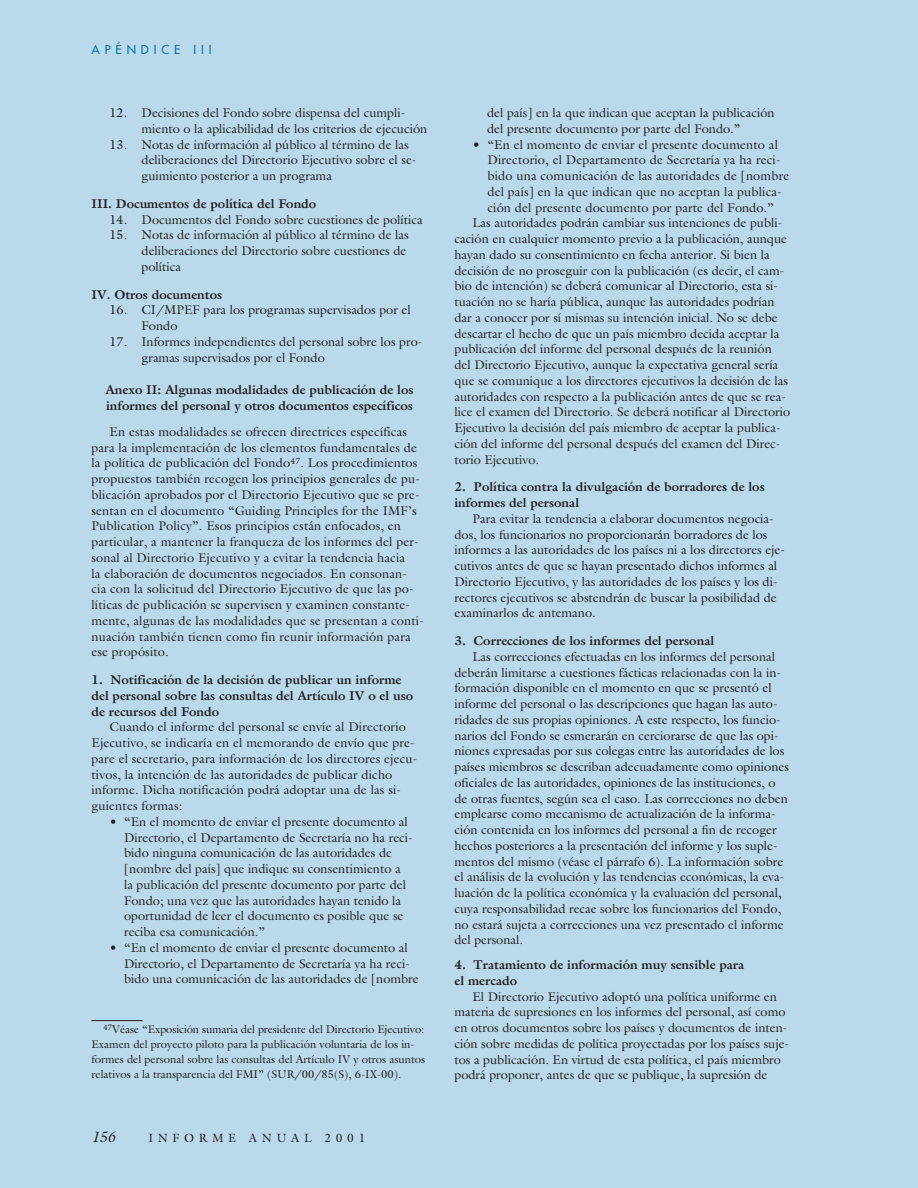
<style>
.page{position:relative;width:918px;height:1188px;background:#bad9eb}
.page>*{position:absolute;margin:0;border:0;box-sizing:border-box;transform-origin:0 0}
.t1{font:italic 15px "Galliard";color:#231f20}
.t2{font:12.75px/15.8px "Galliard";color:#231f20}
.t3{font:700 12.75px/15.8px "Galliard";color:#231f20}
.t4{font:12px "Galliard";letter-spacing:.39em;color:#231f20}
.t5{font:12px "Futura";letter-spacing:.405em;color:#0078aa}
.t6{font:11.25px/15px "Galliard";color:#231f20}
</style>
<div class="page">
<hr style="left:92px;top:1020px;width:50px;height:1px;background:#231f20">
<p class="t5" style="left:92px;top:43px;width:122px">APÉNDICE III</p>
<p class="t2" style="left:142px;top:106px;width:287px;text-indent:-32px">12. Decisiones del Fondo sobre dispensa del cumpli&shy;miento o la aplicabilidad de los criterios de ejecución</p>
<p class="t2" style="left:142px;top:138px;width:277px;text-indent:-32px">13. Notas de información al público al término de las deliberaciones del Directorio Ejecutivo sobre el se&shy;guimiento posterior a un programa</p>
<p class="t3" style="left:91px;top:197px;width:226px">III. Documentos de política del Fondo</p>
<p class="t2" style="left:110px;top:213px;width:315px">14. Documentos del Fondo sobre cuestiones de política</p>
<p class="t2" style="left:142px;top:229px;width:269px;text-indent:-32px">15. Notas de información al público al término de las deliberaciones del Directorio sobre cuestiones de política</p>
<p class="t3" style="left:91px;top:288px;width:132px">IV. Otros documentos</p>
<p class="t2" style="left:142px;top:304px;width:271px;text-indent:-32px">16. CI/MPEF para los programas supervisados por el<br>Fondo</p>
<p class="t2" style="left:142px;top:335px;width:282px;text-indent:-32px">17. Informes independientes del personal sobre los pro&shy;gramas supervisados por el Fondo</p>
<p class="t3" style="left:106px;top:383px;width:309px">Anexo II: Algunas modalidades de publicación de los informes del personal y otros documentos específicos</p>
<p class="t2" style="left:91px;top:425px;width:334px;text-indent:18px">En estas modalidades se ofrecen directrices específicas para la implementación de los elementos fundamentales de la política de publicación del Fondo<sup>47</sup>. Los procedimientos propuestos también recogen los principios generales de pu&shy;blicación aprobados por el Directorio Ejecutivo que se pre&shy;sentan en el documento “Guiding Principles for the IMF’s Publication Policy”. Esos principios están enfocados, en particular, a mantener la franqueza de los informes del per&shy;sonal al Directorio Ejecutivo y a evitar la tendencia hacia<br>la elaboración de documentos negociados. En consonan&shy;cia con la solicitud del Directorio Ejecutivo de que las po&shy;líticas de publicación se supervisen y examinen constante&shy;mente, algunas de las modalidades que se presentan a conti&shy;nuación también tienen como fin reunir información para ese propósito.</p>
<p class="t3" style="left:92px;top:673px;width:323px">1. Notificación de la decisión de publicar un informe del personal sobre las consultas del Artículo IV o el uso de recursos del Fondo</p>
<p class="t2" style="left:92px;top:721px;width:327px;text-indent:18px">Cuando el informe del personal se envíe al Directorio Ejecutivo, se indicaría en el memorando de envío que pre&shy;pare el secretario, para información de los directores ejecu&shy;tivos, la intención de las autoridades de publicar dicho informe. Dicha notificación podrá adoptar una de las si&shy;guientes formas:</p>
<p class="t2" style="left:124px;top:815px;width:290px;text-indent:-15px">• “En el momento de enviar el presente documento al Directorio, el Departamento de Secretaría no ha reci&shy;bido ninguna comunicación de las autoridades de [nombre del país] que indique su consentimiento a la publicación del presente documento por parte del Fondo; una vez que las autoridades hayan tenido la oportunidad de leer el documento es posible que se reciba esa comunicación.”</p>
<p class="t2" style="left:124px;top:941px;width:296px;text-indent:-15px">• “En el momento de enviar el presente documento al<br>Directorio, el Departamento de Secretaría ya ha reci&shy;bido una comunicación de las autoridades de [nombre</p>
<p class="t6" style="left:92px;top:1023px;width:335px;text-indent:12px"><sup>47</sup>Véase “Exposición sumaria del presidente del Directorio Ejecutivo:<br>Examen del proyecto piloto para la publicación voluntaria de los in&shy;formes del personal sobre las consultas del Artículo IV y otros asuntos relativos a la transparencia del FMI” (SUR/00/85(S), 6-IX-00).</p>
<p class="t1" style="left:92px;top:1131px;width:25px">156</p>
<p class="t4" style="left:148px;top:1133px;width:218px">INFORME ANUAL 2001</p>
<p class="t2" style="left:487px;top:106px;width:289px">del país] en la que indican que aceptan la publicación del presente documento por parte del Fondo.”</p>
<p class="t2" style="left:473px;top:138px;width:307px">• “En el momento de enviar el presente documento al</p>
<p class="t2" style="left:488px;top:154px;width:295px">Directorio, el Departamento de Secretaría ya ha reci-</p>
<p class="t2" style="left:488px;top:169px;width:303px">bido una comunicación de las autoridades de [nombre</p>
<p class="t2" style="left:488px;top:185px;width:296px">del país] en la que indican que no aceptan la publica-</p>
<p class="t2" style="left:488px;top:201px;width:288px">ción del presente documento por parte del Fondo.”</p>
<p class="t2" style="left:473px;top:217px;width:311px">Las autoridades podrán cambiar sus intenciones de publi-</p>
<p class="t2" style="left:455px;top:232px;width:334px">cación en cualquier momento previo a la publicación, aunque</p>
<p class="t2" style="left:455px;top:248px;width:317px">hayan dado su consentimiento en fecha anterior. Si bien la</p>
<p class="t2" style="left:455px;top:264px;width:332px">decisión de no proseguir con la publicación (es decir, el cam-</p>
<p class="t2" style="left:455px;top:280px;width:325px">bio de intención) se deberá comunicar al Directorio, esta si-</p>
<p class="t2" style="left:455px;top:295px;width:322px">tuación no se haría pública, aunque las autoridades podrían</p>
<p class="t2" style="left:455px;top:311px;width:325px">dar a conocer por sí mismas su intención inicial. No se debe</p>
<p class="t2" style="left:455px;top:327px;width:327px">descartar el hecho de que un país miembro decida aceptar la</p>
<p class="t2" style="left:455px;top:343px;width:319px">publicación del informe del personal después de la reunión</p>
<p class="t2" style="left:455px;top:358px;width:325px">del Directorio Ejecutivo, aunque la expectativa general sería</p>
<p class="t2" style="left:455px;top:374px;width:335px">que se comunique a los directores ejecutivos la decisión de las</p>
<p class="t2" style="left:455px;top:390px;width:333px">autoridades con respecto a la publicación antes de que se rea-</p>
<p class="t2" style="left:455px;top:406px;width:337px">lice el examen del Directorio. Se deberá notificar al Directorio</p>
<p class="t2" style="left:455px;top:421px;width:328px">Ejecutivo la decisión del país miembro de aceptar la publica-</p>
<p class="t2" style="left:455px;top:437px;width:328px">ción del informe del personal después del examen del Direc-</p>
<p class="t2" style="left:455px;top:453px;width:86px">torio Ejecutivo.</p>
<p class="t3" style="left:455px;top:481px;width:312px">2. Política contra la divulgación de borradores de los informes del personal</p>
<p class="t2" style="left:455px;top:512px;width:332px;text-indent:18px">Para evitar la tendencia a elaborar documentos negocia&shy;dos, los funcionarios no proporcionarán borradores de los informes a las autoridades de los países ni a los directores eje&shy;cutivos antes de que se hayan presentado dichos informes al Directorio Ejecutivo, y las autoridades de los países y los di&shy;rectores ejecutivos se abstendrán de buscar la posibilidad de examinarlos de antemano.</p>
<p class="t3" style="left:455px;top:634px;width:261px">3. Correcciones de los informes del personal</p>
<p class="t2" style="left:455px;top:650px;width:336px;text-indent:18px">Las correcciones efectuadas en los informes del personal deberán limitarse a cuestiones fácticas relacionadas con la in&shy;formación disponible en el momento en que se presentó el informe del personal o las descripciones que hagan las auto&shy;ridades de sus propias opiniones. A este respecto, los funcio&shy;narios del Fondo se esmerarán en cerciorarse de que las opi&shy;niones expresadas por sus colegas entre las autoridades de los países miembros se describan adecuadamente como opiniones oficiales de las autoridades, opiniones de las instituciones, o de otras fuentes, según sea el caso. Las correcciones no deben emplearse como mecanismo de actualización de la informa&shy;ción contenida en los informes del personal a fin de recoger hechos posteriores a la presentación del informe y los suple&shy;mentos del mismo (véase el párrafo 6). La información sobre el análisis de la evolución y las tendencias económicas, la eva&shy;luación de la política económica y la evaluación del personal, cuya responsabilidad recae sobre los funcionarios del Fondo, no estará sujeta a correcciones una vez presentado el informe del personal.</p>
<p class="t3" style="left:455px;top:958px;width:291px">4. Tratamiento de información muy sensible para el mercado</p>
<p class="t2" style="left:455px;top:990px;width:336px;text-indent:18px">El Directorio Ejecutivo adoptó una política uniforme en materia de supresiones en los informes del personal, así como en otros documentos sobre los países y documentos de inten&shy;ción sobre medidas de política proyectadas por los países suje&shy;tos a publicación. En virtud de esta política, el país miembro podrá proponer, antes de que se publique, la supresión de</p>
</div>
